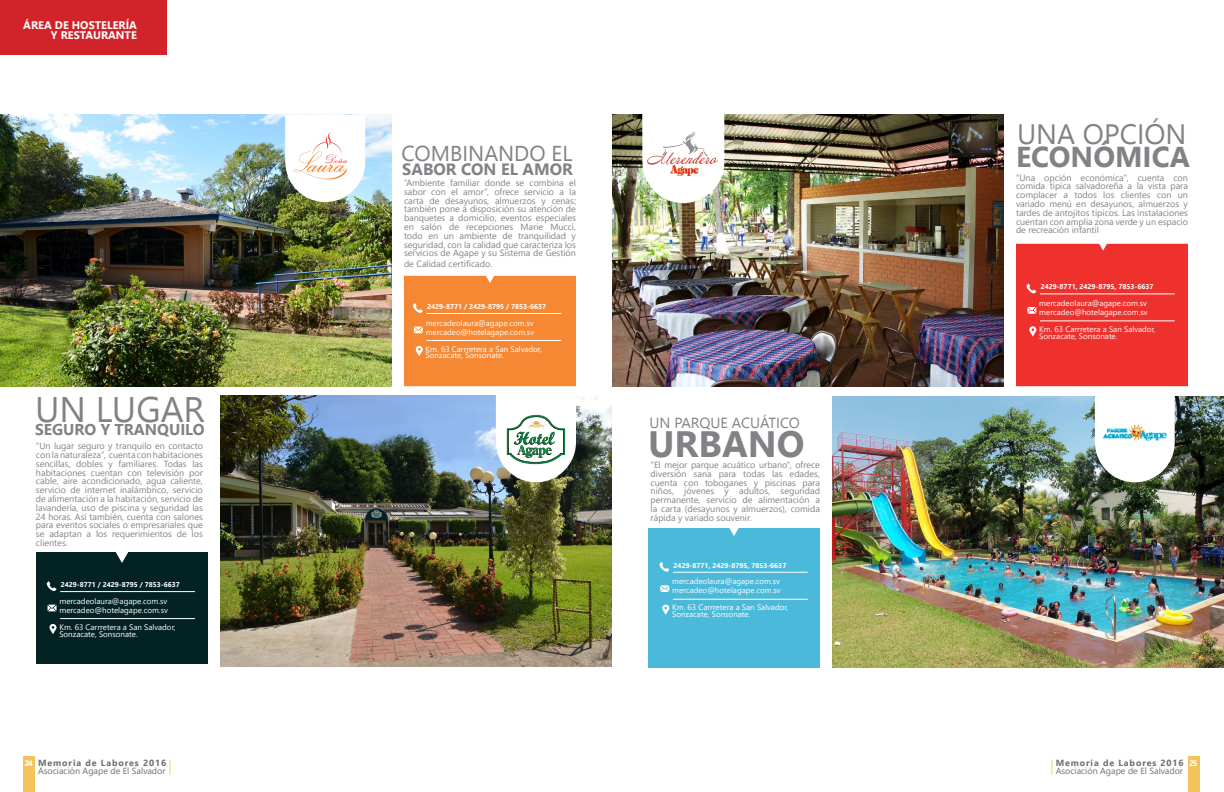
<style>
.page{position:relative;width:1224px;height:792px;background:#fff}
.page>*{position:absolute;margin:0;border:0;box-sizing:border-box;transform-origin:0 0}
.t1{font:700 36.6px "Nirmala UI";color:#808285}
.t2{font:35.5px "Nirmala UI";color:#808285}
.t3{font:700 28.7px "Nirmala UI";color:#808285}
.t4{font:28px "Nirmala UI";color:#808285}
.t5{font:21.5px "Nirmala UI";color:#808285}
.t6{font:700 16.4px "Nirmala UI";color:#808285}
.t7{font:700 15.6px "Nirmala UI";color:#808285}
.t8{font:14.6px "Nirmala UI";color:#808285}
.t9{font:700 11px/10.4px "Nirmala UI";color:#fff;text-align:right}
.t10{font:9px/8.8px "Nirmala UI";color:#808285;text-align:justify}
.t11{font:8.9px "Nirmala UI";color:#6d6e71}
.t12{font:700 8.9px "Nirmala UI";letter-spacing:.1em;color:#6d6e71}
.t13{font:8px/6.8px "Nirmala UI";color:#fff}
.t14{font:700 8px "Nirmala UI";color:#fff}
.t15{font:700 7px "Nirmala UI";color:#fff}
</style>
<div class="page">
<svg style="left:170px;top:760px;width:1px;height:15px"></svg>
<div style="left:23px;top:756px;width:12px;height:36px;background:#f4c35c"></div>
<svg style="left:1051px;top:760px;width:1px;height:15px"></svg>
<div style="left:1188px;top:756px;width:11px;height:36px;background:#f4c35c"></div>
<img style="left:832px;top:396px;width:392px;height:272px">
<svg style="left:1095px;top:396px;width:80px;height:86px"></svg>
<img style="left:1103px;top:401px;width:63px;height:63px">
<img style="left:0;top:115px;width:392px;height:271px">
<div style="left:36px;top:553px;width:172px;height:111px;background:#032224"></div>
<div style="left:0;top:0;width:166px;height:55px;background:#d2232a"></div>
<svg style="left:285px;top:115px;width:80px;height:87px"></svg>
<img style="left:220px;top:395px;width:392px;height:272px">
<img style="left:496px;top:395px;width:80px;height:87px">
<svg style="left:114px;top:552px;width:16px;height:11px"></svg>
<div style="left:404px;top:275px;width:172px;height:111px;background:#f68833"></div>
<hr style="left:60px;top:591px;width:135px;height:1px;background:#fff">
<hr style="left:60px;top:618px;width:135px;height:1px;background:#fff">
<svg style="left:47px;top:581px;width:10px;height:10px"></svg>
<svg style="left:49px;top:624px;width:8px;height:10px"></svg>
<svg style="left:48px;top:605px;width:9px;height:6px"></svg>
<img style="left:612px;top:115px;width:392px;height:271px">
<div style="left:648px;top:528px;width:172px;height:140px;background:#4bb9da"></div>
<img style="left:642px;top:114px;width:82px;height:89px">
<img style="left:647px;top:130px;width:70px;height:45px">
<svg style="left:729px;top:528px;width:10px;height:8px"></svg>
<div style="left:1016px;top:243px;width:172px;height:143px;background:#ee312d"></div>
<hr style="left:673px;top:572px;width:135px;height:1px;background:#fff">
<hr style="left:673px;top:599px;width:135px;height:1px;background:#fff">
<svg style="left:660px;top:562px;width:9px;height:10px"></svg>
<svg style="left:662px;top:605px;width:7px;height:10px"></svg>
<svg style="left:660px;top:585px;width:9px;height:7px"></svg>
<p class="t9" style="left:23px;top:19px;width:115px">ÁREA DE HOSTELERÍA<br>Y RESTAURANTE</p>
<h2 class="t2" style="left:35px;top:380px;width:171px">UN LUGAR</h2>
<h3 class="t7" style="left:35px;top:416px;width:171px">SEGURO Y TRANQUILO</h3>
<p class="t10" style="left:36px;top:441px;width:168px">“Un lugar seguro y tranquilo en contacto con la naturaleza”, cuenta con habitaciones sencillas, dobles y familiares. Todas las habitaciones cuentan con televisión por cable, aire acondicionado, agua caliente, servicio de internet inalámbrico, servicio de alimentación a la habitación, servicio de lavandería, uso de piscina y seguridad las 24 horas. Así también, cuenta con salones para eventos sociales o empresariales que se adaptan a los requerimientos de los clientes.</p>
<p class="t15" style="left:61px;top:579px;width:121px">2429-8771 / 2429-8795 / 7853-6637</p>
<p class="t13" style="left:59px;top:596px;width:110px;line-height:8.8px">mercadeolaura@agape.com.sv mercadeo@hotelagape.com.sv</p>
<p class="t13" style="left:59px;top:623px;width:118px">Km. 63 Carrretera a San Salvador,<br>Sonzacate, Sonsonate.</p>
<h3 class="t5" style="left:402px;top:136px;width:172px">COMBINANDO EL</h3>
<h3 class="t6" style="left:402px;top:155px;width:172px">SABOR CON EL AMOR</h3>
<p class="t10" style="left:404px;top:178px;width:174px">“Ambiente familiar donde se combina el sabor con el amor”, ofrece servicio a la carta de desayunos, almuerzos y cenas; también pone a disposición su atención de banquetes a domicilio, eventos especiales en salón de recepciones Marie Mucci, todo en un ambiente de tranquilidad y seguridad, con la calidad que caracteriza los servicios de Agape y su Sistema de Gestión</p>
<p class="t10" style="left:404px;top:259px;width:90px">de Calidad certificado.</p>
<p class="t15" style="left:427px;top:301px;width:121px">2429-8771 / 2429-8795 / 7853-6637</p>
<p class="t13" style="left:426px;top:318px;width:110px;line-height:8.8px">mercadeolaura@agape.com.sv mercadeo@hotelagape.com.sv</p>
<p class="t13" style="left:426px;top:345px;width:118px">Km. 63 Carrretera a San Salvador,<br>Sonzacate, Sonsonate.</p>
<h3 class="t8" style="left:649px;top:411px;width:152px">UN PARQUE ACUÁTICO</h3>
<h1 class="t1" style="left:648px;top:414px;width:158px">URBANO</h1>
<p class="t10" style="left:651px;top:460px;width:171px">“El mejor parque acuático urbano”, ofrece diversión sana para todas las edades, cuenta con toboganes y piscinas para niños, jóvenes y adultos, seguridad permanente, servicio de alimentación a la carta (desayunos y almuerzos), comida rápida y variado souvenir.</p>
<p class="t15" style="left:674px;top:559px;width:114px">2429-8771, 2429-8795, 7853-6637</p>
<p class="t13" style="left:672px;top:577px;width:110px;line-height:8.8px">mercadeolaura@agape.com.sv mercadeo@hotelagape.com.sv</p>
<p class="t13" style="left:672px;top:604px;width:118px">Km. 63 Carrretera a San Salvador,<br>Sonzacate, Sonsonate.</p>
<h3 class="t4" style="left:1017px;top:111px;width:171px">UNA OPCIÓN</h3>
<h3 class="t3" style="left:1016px;top:133px;width:175px">ECONÓMICA</h3>
<p class="t10" style="left:1016px;top:172px;width:174px">“Una opción económica”, cuenta con comida típica salvadoreña a la vista para complacer a todos los clientes con un variado menú en desayunos, almuerzos y tardes de antojitos típicos. Las instalaciones cuentan con amplia zona verde y un espacio de recreación infantil</p>
<p class="t15" style="left:1041px;top:281px;width:114px">2429-8771, 2429-8795, 7853-6637</p>
<p class="t13" style="left:1039px;top:298px;width:110px;line-height:8.8px">mercadeolaura@agape.com.sv mercadeo@hotelagape.com.sv</p>
<p class="t13" style="left:1039px;top:325px;width:118px">Km. 63 Carrretera a San Salvador,<br>Sonzacate, Sonsonate.</p>
<p class="t12" style="left:38px;top:756px;width:130px">Memoria de Labores 2016</p>
<p class="t11" style="left:38px;top:763px;width:129px">Asociación Agape de El Salvador</p>
<p class="t14" style="left:25px;top:756px;width:9px">24</p>
<p class="t12" style="left:1056px;top:756px;width:130px">Memoria de Labores 2016</p>
<p class="t11" style="left:1056px;top:764px;width:129px">Asociación Agape de El Salvador</p>
<p class="t14" style="left:1189px;top:756px;width:9px">25</p>
</div>
